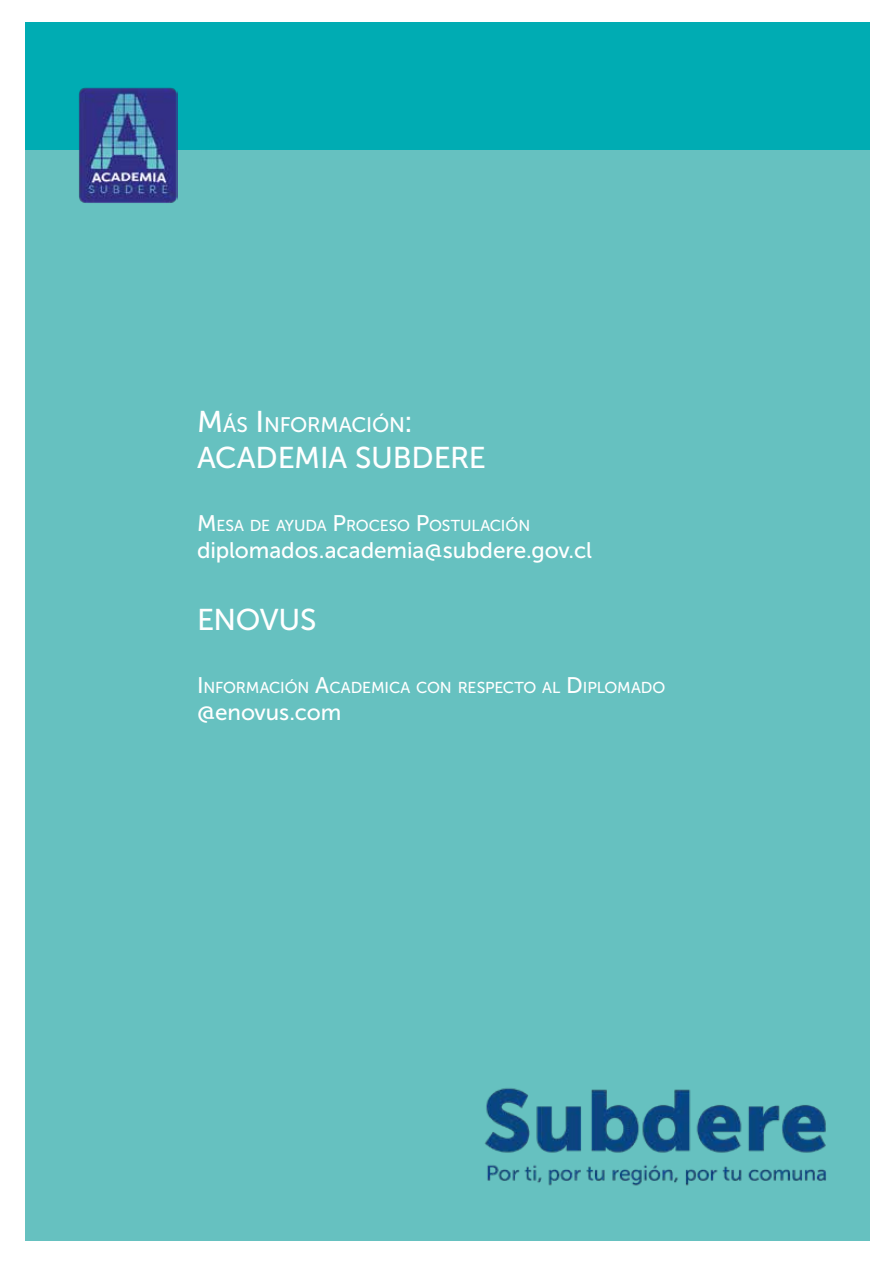
<style>
.page{position:relative;width:893px;height:1263px;background:#fff}
.page>*{position:absolute;margin:0;border:0;box-sizing:border-box;transform-origin:0 0}
.t1{font:30px "Museo Sans 500";letter-spacing:-.005em;color:#fff}
.t2{font:30px "Museo Sans 500";letter-spacing:-.01em;color:#fff}
.t3{font:22.5px "Museo Sans 500";letter-spacing:-.005em;color:#fff}
.t4{font:21px "Museo Sans 500";letter-spacing:-.01em;color:#fff}
.t5{font:15.75px "Museo Sans 500";letter-spacing:-.005em;color:#fff}
.s1{font-size:30px}
.s2{font-size:22.5px}
</style>
<div class="page">
<div style="left:26px;top:22px;width:844px;height:1219px;background:#66c1c0"></div>
<img style="left:484px;top:1088px;width:342px;height:98px">
<div style="left:26px;top:22px;width:844px;height:128px;background:#00acb3"></div>
<img style="left:78px;top:87px;width:100px;height:116px">
<h3 class="t4" style="left:197px;top:414px;width:217px"><span class="s1">M</span>ÁS <span class="s1">I</span>NFORMACIÓN<span class="s1">:</span></h3>
<h1 class="t1" style="left:197px;top:442px;width:21px">ACA</h1>
<h1 class="t1" style="left:256px;top:442px;width:232px">DEMIA SUBDERE</h1>
<p class="t5" style="left:197px;top:517px;width:335px"><span class="s2">M</span>ESA DE AYUDA <span class="s2">P</span>ROCESO <span class="s2">P</span>OSTU LACI ÓN</p>
<h2 class="t3" style="left:197px;top:538px;width:396px">diplomados.academia@subdere.gov.cl</h2>
<h1 class="t2" style="left:197px;top:604px;width:121px">ENOVUS</h1>
<p class="t5" style="left:197px;top:679px;width:164px"><span class="s2">I</span>NFORMACI ÓN <span class="s2">A</span>CADEMI</p>
<p class="t5" style="left:389px;top:679px;width:278px">CA CON RESPECTO AL <span class="s2">D</span>IPLOMADO</p>
<h2 class="t3" style="left:197px;top:700px;width:146px">@enovus.com</h2>
</div>
